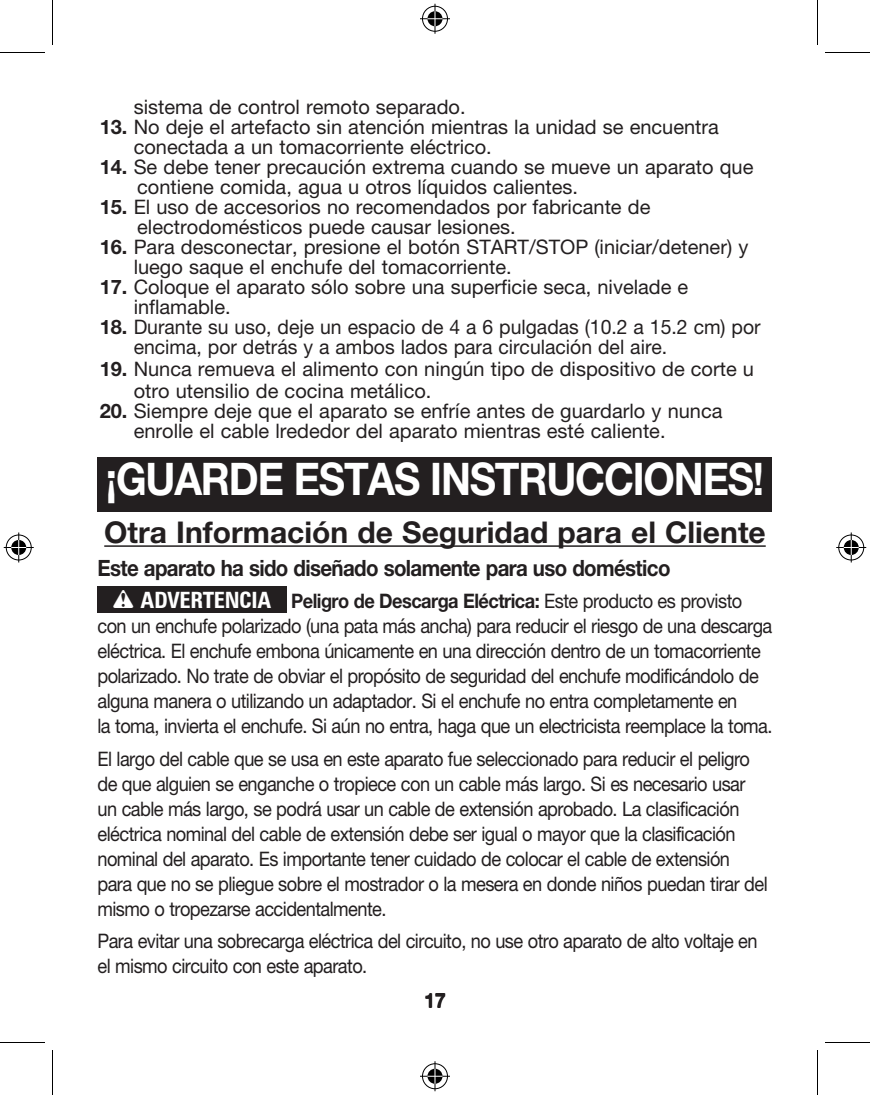
<style>
.page{position:relative;width:870px;height:1095px;background:#fff}
.page>*{position:absolute;margin:0;border:0;box-sizing:border-box;transform-origin:0 0}
.PS_safety_head{font:700 45px "Helvetica Neue LT Std";letter-spacing:-.03em;color:#fff;scale:.9 1}
.t1{font:700 30px "Helvetica Neue LT Std";color:#231f20}
.PS_safety_text{font:700 22.5px "Helvetica Neue LT Std";letter-spacing:-.03em;color:#231f20;scale:.91 1}
.t2{font:700 condensed 22.5px "Zurich BT";letter-spacing:-.015em;color:#fff}
.PS_safety_text-2{font:20px/25px "Helvetica Neue LT Std";letter-spacing:-.03em;color:#231f20;scale:.91 1}
.PS_safety_text-3{font:20px/20px "Helvetica Neue LT Std";color:#231f20}
.PS_safety_double_num{font:20px/20px "Helvetica Neue LT Std";color:#231f20}
.t3{font:700 20px "Helvetica Neue LT Std";color:#231f20}
.s1{font-weight:700}
</style>
<div class="page">
<div style="left:98px;top:587px;width:189px;height:26px;background:#231f20"></div>
<div style="left:98px;top:458px;width:674px;height:54px;background:#231f20"></div>
<hr style="left:104px;top:545px;width:662px;height:2px;background:#231f20">
<hr style="left:0;top:52px;width:45px;height:1px;background:#000">
<hr style="left:825px;top:52px;width:45px;height:1px;background:#000">
<hr style="left:0;top:1042px;width:45px;height:1px;background:#000">
<hr style="left:825px;top:1042px;width:45px;height:1px;background:#000">
<hr style="left:52px;top:0;width:1px;height:45px;background:#000">
<hr style="left:52px;top:1050px;width:1px;height:45px;background:#000">
<hr style="left:817px;top:0;width:1px;height:45px;background:#000">
<hr style="left:817px;top:1050px;width:1px;height:45px;background:#000">
<div style="left:421px;top:5px;width:28px;height:28px;border:3px solid #fff;border-radius:50%"></div>
<hr style="left:420px;top:17px;width:30px;height:3px;background:#fff">
<svg style="left:433px;top:4px;width:4px;height:30px"></svg>
<div style="left:426px;top:10px;width:18px;height:18px;border:3px solid #fff;border-radius:50%"></div>
<div style="left:422px;top:6px;width:26px;height:26px;border:1px solid #000;border-radius:50%"></div>
<hr style="left:420px;top:18px;width:30px;height:1px;background:#000">
<hr style="left:435px;top:4px;width:1px;height:30px;background:#000">
<svg style="left:428px;top:11px;width:14px;height:15px"></svg>
<div style="left:421px;top:1062px;width:28px;height:28px;border:3px solid #fff;border-radius:50%"></div>
<hr style="left:420px;top:1075px;width:30px;height:3px;background:#fff">
<svg style="left:433px;top:1061px;width:4px;height:30px"></svg>
<div style="left:426px;top:1067px;width:18px;height:18px;border:3px solid #fff;border-radius:50%"></div>
<div style="left:422px;top:1063px;width:26px;height:26px;border:1px solid #000;border-radius:50%"></div>
<hr style="left:420px;top:1076px;width:30px;height:1px;background:#000">
<hr style="left:435px;top:1061px;width:1px;height:30px;background:#000">
<svg style="left:428px;top:1069px;width:14px;height:15px"></svg>
<div style="left:5px;top:533px;width:28px;height:29px;border:3px solid #fff;border-radius:50%"></div>
<hr style="left:4px;top:546px;width:30px;height:3px;background:#fff">
<hr style="left:17px;top:532px;width:3px;height:30px;background:#fff">
<div style="left:10px;top:538px;width:18px;height:19px;border:3px solid #fff;border-radius:50%"></div>
<div style="left:6px;top:535px;width:26px;height:25px;border:1px solid #000;border-radius:50%"></div>
<hr style="left:4px;top:547px;width:30px;height:1px;background:#000">
<hr style="left:18px;top:532px;width:1px;height:30px;background:#000">
<svg style="left:11px;top:540px;width:15px;height:15px"></svg>
<div style="left:837px;top:533px;width:28px;height:29px;border:3px solid #fff;border-radius:50%"></div>
<hr style="left:836px;top:546px;width:30px;height:3px;background:#fff">
<hr style="left:850px;top:532px;width:3px;height:30px;background:#fff">
<div style="left:842px;top:538px;width:18px;height:19px;border:3px solid #fff;border-radius:50%"></div>
<div style="left:838px;top:535px;width:26px;height:25px;border:1px solid #000;border-radius:50%"></div>
<hr style="left:836px;top:547px;width:30px;height:1px;background:#000">
<hr style="left:851px;top:532px;width:1px;height:30px;background:#000">
<svg style="left:844px;top:540px;width:15px;height:15px"></svg>
<p class="PS_safety_text-3" style="left:134px;top:97px;width:333px">sistema de control remoto separado.</p>
<p class="PS_safety_text-3" style="left:134px;top:117px;width:587px;text-indent:-34px"><span class="s1">13.</span> No deje el artefacto sin atención mientras la unidad se encuentra conectada a un tomacorriente eléctrico.</p>
<p class="PS_safety_double_num" style="left:137px;top:157px;width:618px;text-indent:-38px"><span class="s1">14.</span> Se debe tener precaución extrema cuando se mueve un aparato que contiene comida, agua u otros líquidos calientes.</p>
<p class="PS_safety_double_num" style="left:137px;top:197px;width:515px;text-indent:-38px"><span class="s1">15.</span> El uso de accesorios no recomendados por fabricante de electrodomésticos puede causar lesiones.</p>
<p class="PS_safety_text-3" style="left:134px;top:237px;width:616px;text-indent:-34px"><span class="s1">16.</span> Para desconectar, presione el botón START/STOP (iniciar/detener) y luego saque el enchufe del tomacorriente.</p>
<p class="PS_safety_text-3" style="left:134px;top:277px;width:556px;text-indent:-34px"><span class="s1">17.</span> Coloque el aparato sólo sobre una superficie seca, nivelade e inflamable.</p>
<p class="PS_safety_text-3" style="left:134px;top:317px;width:629px;text-indent:-34px"><span class="s1">18.</span> Durante su uso, deje un espacio de 4 a 6 pulgadas (10.2 a 15.2 cm) por encima, por detrás y a ambos lados para circulación del aire.</p>
<p class="PS_safety_text-3" style="left:134px;top:358px;width:622px;line-height:21.8px;text-indent:-34px"><span class="s1">19.</span> Nunca remueva el alimento con ningún tipo de dispositivo de corte u otro utensilio de cocina metálico.</p>
<p class="PS_safety_text-3" style="left:134px;top:400px;width:590px;text-indent:-34px"><span class="s1">20.</span> Siempre deje que el aparato se enfríe antes de guardarlo y nunca enrolle el cable lrededor del aparato mientras esté caliente.</p>
<p class="PS_safety_head" style="left:106px;top:451px;width:733px">¡GUARDE ESTAS INSTRUCCIONES!</p>
<p class="t1" style="left:104px;top:514px;width:663px">Otra Información de Seguridad para el Cliente</p>
<p class="PS_safety_text" style="left:98px;top:554px;width:631px">Este aparato ha sido diseñado solamente para uso doméstico</p>
<p class="t2" style="left:141px;top:587px;width:132px">ADVERTENCIA</p>
<p class="PS_safety_text-2" style="left:98px;top:588px;width:743px;text-indent:194px"><span class="s1">Peligro de Descarga Eléctrica:</span> Este producto es provisto con un enchufe polarizado (una pata más ancha) para reducir el riesgo de una descarga eléctrica. El enchufe embona únicamente en una dirección dentro de un tomacorriente polarizado. No trate de obviar el propósito de seguridad del enchufe modificándolo de alguna manera o utilizando un adaptador. Si el enchufe no entra completamente en<br>la toma, invierta el enchufe. Si aún no entra, haga que un electricista reemplace la toma.</p>
<p class="PS_safety_text-2" style="left:98px;top:746px;width:738px">El largo del cable que se usa en este aparato fue seleccionado para reducir el peligro de que alguien se enganche o tropiece con un cable más largo. Si es necesario usar un cable más largo, se podrá usar un cable de extensión aprobado. La clasificación eléctrica nominal del cable de extensión debe ser igual o mayor que la clasificación nominal del aparato. Es importante tener cuidado de colocar el cable de extensión para que no se pliegue sobre el mostrador o la mesera en donde niños puedan tirar del mismo o tropezarse accidentalmente.</p>
<p class="PS_safety_text-2" style="left:98px;top:928px;width:727px">Para evitar una sobrecarga eléctrica del circuito, no use otro aparato de alto voltaje en el mismo circuito con este aparato.</p>
<p class="t3" style="left:424px;top:989px;width:23px">17</p>
</div>
